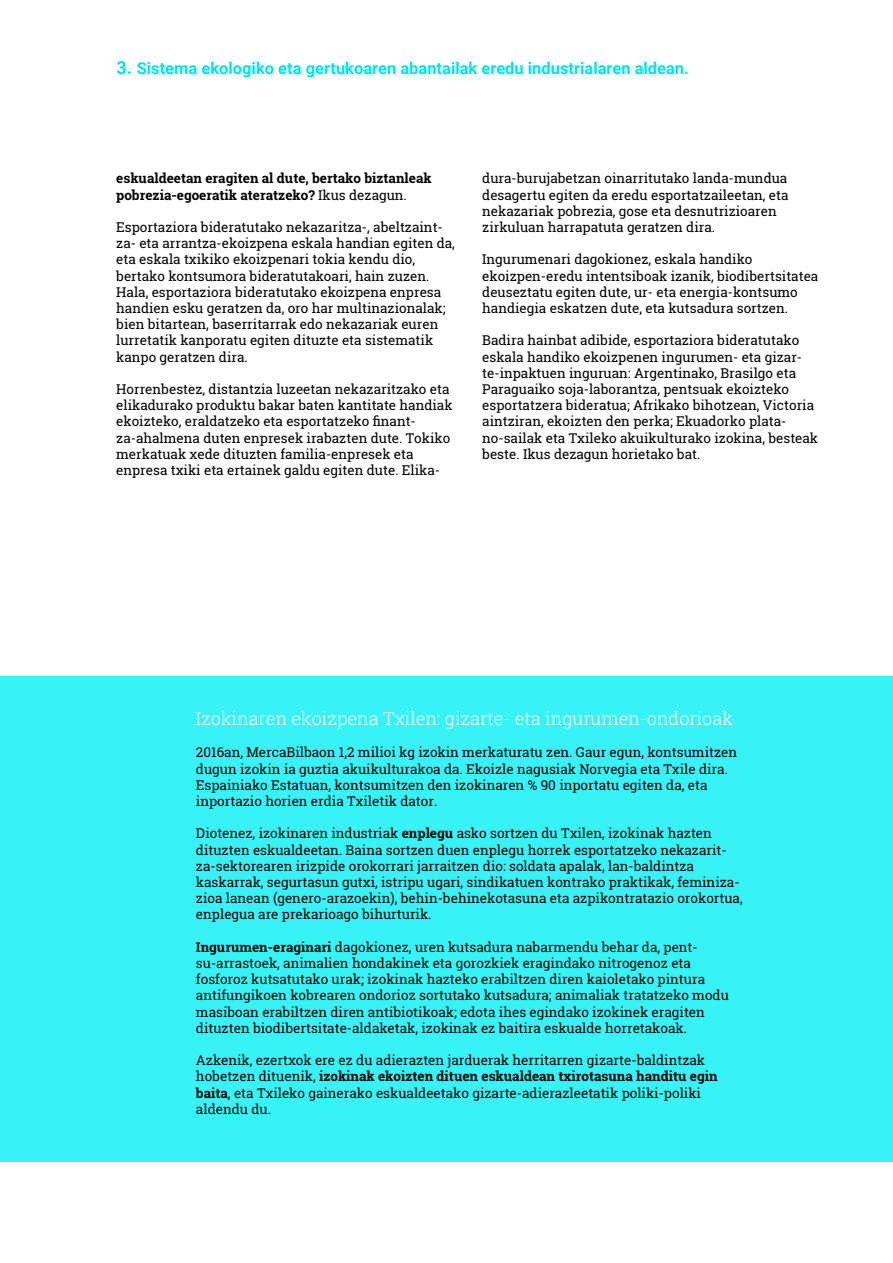
<style>
.page{position:relative;width:893px;height:1263px;background:#fff}
.page>*{position:absolute;margin:0;border:0;box-sizing:border-box;transform-origin:0 0}
.t1{font:300 18px "Roboto Slab";color:#fff}
.t2{font:700 16.5px "Roboto";color:#00e5e7}
.t3{font:13.5px/16.2px "Roboto Slab";color:#000}
.t4{font:700 13.5px/16.2px "Roboto Slab";color:#000}
.s1{font-size:18px}
.s2{font-weight:400}
.s3{font-weight:700}
</style>
<div class="page">
<div style="left:0;top:677px;width:893px;height:484px;background:#38f3f6"></div>
<p class="t2" style="left:117px;top:57px;width:574px"><span class="s1">3.</span> Sistema ekologiko eta gertukoaren abantailak eredu industrialaren aldean.</p>
<p class="t4" style="left:116px;top:170px;width:317px">eskualdeetan eragiten al dute, bertako biztanleak pobrezia-egoeratik ateratzeko? <span class="s2">Ikus dezagun.</span></p>
<p class="t3" style="left:116px;top:219px;width:340px">Esportaziora bideratutako nekazaritza-, abeltzaint&shy;za- eta arrantza-ekoizpena eskala handian egiten da, eta eskala txikiko ekoizpenari tokia kendu dio, bertako kontsumora bideratutakoari, hain zuzen.<br>Hala, esportaziora bideratutako ekoizpena enpresa handien esku geratzen da, oro har multinazionalak; bien bitartean, baserritarrak edo nekazariak euren lurretatik kanporatu egiten dituzte eta sistematik kanpo geratzen dira.</p>
<p class="t3" style="left:116px;top:381px;width:338px">Horrenbestez, distantzia luzeetan nekazaritzako eta elikadurako produktu bakar baten kantitate handiak ekoizteko, eraldatzeko eta esportatzeko finant&shy;za-ahalmena duten enpresek irabazten dute. Tokiko merkatuak xede dituzten familia-enpresek eta enpresa txiki eta ertainek galdu egiten dute. Elika-</p>
<p class="t3" style="left:482px;top:170px;width:308px">dura-burujabetzan oinarritutako landa-mundua desagertu egiten da eredu esportatzaileetan, eta nekazariak pobrezia, gose eta desnutrizioaren zirkuluan harrapatuta geratzen dira.</p>
<p class="t3" style="left:482px;top:251px;width:338px">Ingurumenari dagokionez, eskala handiko ekoizpen-eredu intentsiboak izanik, biodibertsitatea deuseztatu egiten dute, ur- eta energia-kontsumo handiegia eskatzen dute, eta kutsadura sortzen.</p>
<p class="t3" style="left:482px;top:332px;width:337px">Badira hainbat adibide, esportaziora bideratutako eskala handiko ekoizpenen ingurumen- eta gizar&shy;te-inpaktuen inguruan: Argentinako, Brasilgo eta Paraguaiko soja-laborantza, pentsuak ekoizteko esportatzera bideratua; Afrikako bihotzean, Victoria aintziran, ekoizten den perka; Ekuadorko plata&shy;no-sailak eta Txileko akuikulturako izokina, besteak beste. Ikus dezagun horietako bat.</p>
<h1 class="t1" style="left:196px;top:706px;width:538px">Izokinaren ekoizpena Txilen: gizarte- eta ingurumen-ondorioak</h1>
<p class="t3" style="left:196px;top:744px;width:543px">2016an, MercaBilbaon 1,2 milioi kg izokin merkaturatu zen. Gaur egun, kontsumitzen dugun izokin ia guztia akuikulturakoa da. Ekoizle nagusiak Norvegia eta Txile dira.<br>Espainiako Estatuan, kontsumitzen den izokinaren % 90 inportatu egiten da, eta inportazio horien erdia Txiletik dator.</p>
<p class="t3" style="left:196px;top:825px;width:548px">Diotenez, izokinaren industriak <span class="s3">enplegu</span> asko sortzen du Txilen, izokinak hazten dituzten eskualdeetan. Baina sortzen duen enplegu horrek esportatzeko nekazarit&shy;za-sektorearen irizpide orokorrari jarraitzen dio: soldata apalak, lan-baldintza kaskarrak, segurtasun gutxi, istripu ugari, sindikatuen kontrako praktikak, feminiza&shy;zioa lanean (genero-arazoekin), behin-behinekotasuna eta azpikontratazio orokortua, enplegua are prekarioago bihurturik.</p>
<p class="t3" style="left:196px;top:939px;width:534px"><span class="s3">Ingurumen-eraginari</span> dagokionez, uren kutsadura nabarmendu behar da, pent&shy;su-arrastoek, animalien hondakinek eta gorozkiek eragindako nitrogenoz eta fosforoz kutsatutako urak; izokinak hazteko erabiltzen diren kaioletako pintura antifungikoen kobrearen ondorioz sortutako kutsadura; animaliak tratatzeko modu masiboan erabiltzen diren antibiotikoak; edota ihes egindako izokinek eragiten dituzten biodibertsitate-aldaketak, izokinak ez baitira eskualde horretakoak.</p>
<p class="t3" style="left:196px;top:1052px;width:523px">Azkenik, ezertxok ere ez du adierazten jarduerak herritarren gizarte-baldintzak hobetzen dituenik, <span class="s3">izokinak ekoizten dituen eskualdean txirotasuna handitu egin baita</span>, eta Txileko gainerako eskualdeetako gizarte-adierazleetatik poliki-poliki aldendu du.</p>
</div>
